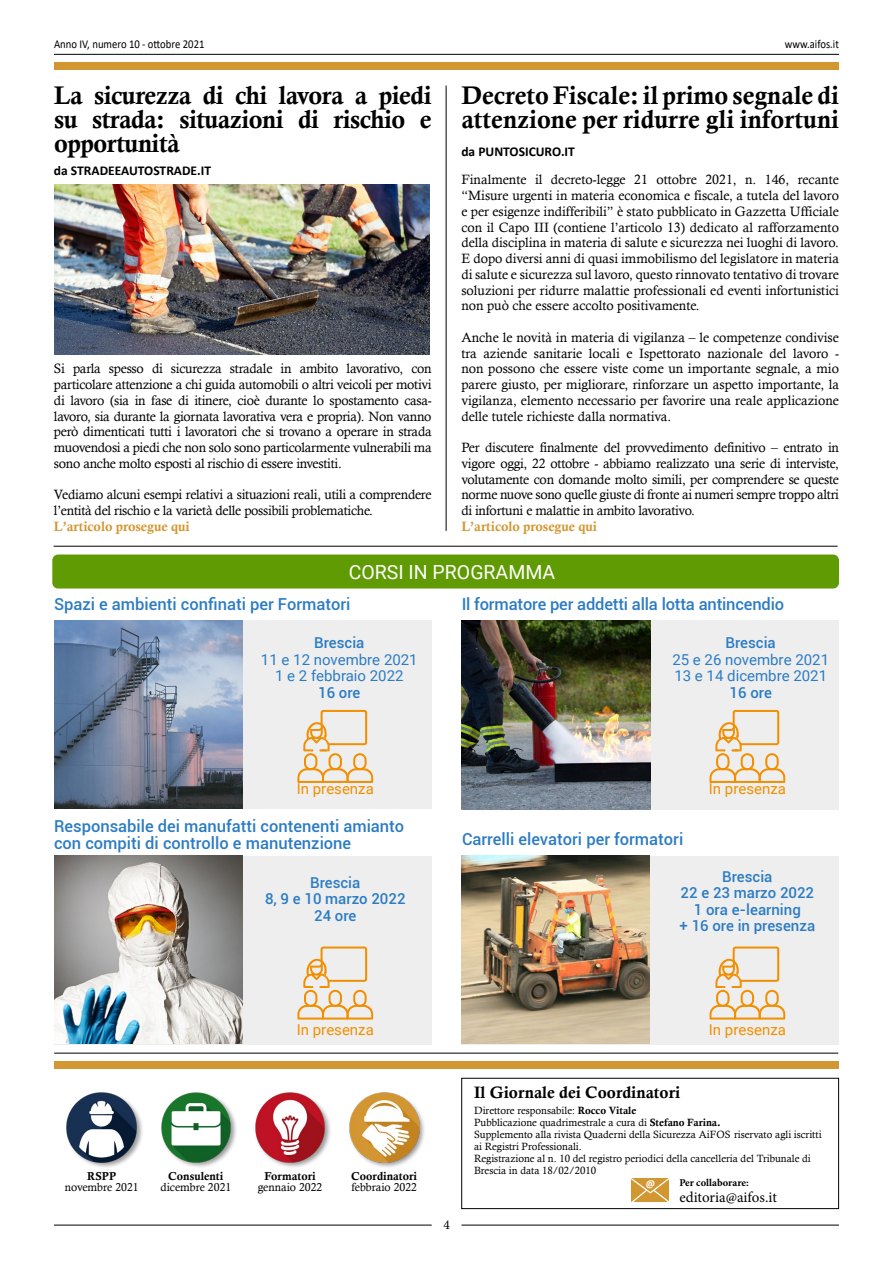
<style>
.page{position:relative;width:893px;height:1263px;background:#fff}
.page>*{position:absolute;margin:0;border:0;box-sizing:border-box;transform-origin:0 0}
.t1{font:25.5px/24px "Calis MT Bol";color:#000;text-align:justify}
.t2{font:19.5px "Roboto";color:#fff}
.t3{font:500 16.5px/16.5px "Roboto";color:#2c7cc4}
.t4{font:16.5px "Calis MT Bol";color:#000}
.t5{font:500 15px/16.5px "Roboto";color:#2c7cc4;text-align:center}
.t6{font:15px/16.5px "Roboto";color:#2c7cc4;text-align:center}
.t7{font:15px "Roboto";color:#f28f00}
.t8{font:15px "Minion Pro";letter-spacing:-.005em;color:#000}
.t9{font:13.5px/15.8px "Calisto";letter-spacing:-.02em;color:#000;text-align:justify}
.t10{font:13.5px "Calis MT Bol";letter-spacing:-.005em;color:#d39732}
.t11{font:700 13.5px "Calibri";color:#000}
.t12{font:13.5px "Minion Pro";color:#000}
.t13{font:12px "Calibri";color:#000;scale:.89 1}
.t14{font:11.4px "Calisto";color:#000}
.t15{font:11.4px "Calis MT Bol";color:#000}
.t16{font:10.5px/12px "Calisto";color:#000}
.t17{font:700 10.5px "Minion Pro";letter-spacing:-.005em;color:#000}
.t18{font:700 10.5px "Calibri";color:#fff}
.s1{font-family:"Calis MT Bol"}
</style>
<div class="page">
<hr style="left:461px;top:1225px;width:378px;height:1px;background:#000">
<hr style="left:54px;top:54px;width:785px;height:1px;background:#000">
<hr style="left:54px;top:1225px;width:378px;height:1px;background:#000">
<div style="left:66px;top:1091px;width:78px;height:79px;background:#000;opacity:.4"></div>
<img style="left:67px;top:1093px;width:70px;height:69px">
<div style="left:160px;top:1091px;width:78px;height:78px;background:#000;opacity:.4"></div>
<img style="left:161px;top:1092px;width:70px;height:70px">
<div style="left:254px;top:1091px;width:78px;height:78px;background:#000;opacity:.4"></div>
<img style="left:255px;top:1093px;width:70px;height:69px">
<div style="left:461px;top:1078px;width:378px;height:131px;border:1px solid #000"></div>
<div style="left:54px;top:1062px;width:785px;height:7px;background:#d39732"></div>
<svg style="left:631px;top:1178px;width:38px;height:24px"></svg>
<div style="left:54px;top:63px;width:785px;height:7px;background:#d39732"></div>
<div style="left:348px;top:1091px;width:78px;height:78px;background:#000;opacity:.4"></div>
<img style="left:349px;top:1093px;width:70px;height:69px">
<div style="left:462px;top:620px;width:377px;height:190px;background:#eee"></div>
<img style="left:462px;top:620px;width:189px;height:189px">
<div style="left:461px;top:856px;width:378px;height:188px;background:#eee"></div>
<div style="left:54px;top:620px;width:378px;height:189px;background:#eee"></div>
<div style="left:54px;top:856px;width:378px;height:188px;background:#eee"></div>
<img style="left:461px;top:856px;width:189px;height:188px">
<img style="left:54px;top:620px;width:189px;height:188px">
<img style="left:54px;top:856px;width:189px;height:188px">
<div style="left:52px;top:554px;width:787px;height:34px;background:#609b03;border-radius:6px"></div>
<hr style="left:446px;top:86px;width:1px;height:445px;background:#000">
<hr style="left:54px;top:546px;width:784px;height:1px;background:#000">
<hr style="left:54px;top:1053px;width:784px;height:1px;background:#000">
<svg style="left:709px;top:710px;width:76px;height:73px"></svg>
<svg style="left:297px;top:710px;width:76px;height:73px"></svg>
<svg style="left:709px;top:946px;width:76px;height:73px"></svg>
<svg style="left:297px;top:946px;width:76px;height:73px"></svg>
<img style="left:54px;top:184px;width:376px;height:170px">
<p class="t13" style="left:54px;top:36px;width:171px">Anno IV, numero 10 - ottobre 2021</p>
<p class="t13" style="left:785px;top:36px;width:62px">www.aifos.it</p>
<h1 class="t1" style="left:54px;top:83px;width:379px">La sicurezza di chi lavora a piedi su strada: situazioni di rischio e opportunità</h1>
<h1 class="t1" style="left:461px;top:83px;width:379px">Decreto Fiscale: il primo segnale di attenzione per ridurre gli infortuni</h1>
<p class="t11" style="left:461px;top:142px;width:115px">da PUNTOSICURO.IT</p>
<p class="t11" style="left:54px;top:161px;width:159px">da STRADEEAUTOSTRADE.IT</p>
<p class="t9" style="left:54px;top:361px;width:379px">Si parla spesso di sicurezza stradale in ambito lavorativo, con particolare attenzione a chi guida automobili o altri veicoli per motivi di lavoro (sia in fase di itinere, cioè durante lo spostamento casa&shy;lavoro, sia durante la giornata lavorativa vera e propria). Non vanno però dimenticati tutti i lavoratori che si trovano a operare in strada muovendosi a piedi che non solo sono particolarmente vulnerabili ma sono anche molto esposti al rischio di essere investiti.</p>
<p class="t9" style="left:54px;top:487px;width:379px">Vediamo alcuni esempi relativi a situazioni reali, utili a comprendere l’entità del rischio e la varietà delle possibili problematiche.</p>
<p class="t10" style="left:54px;top:518px;width:137px">L’articolo prosegue qui</p>
<p class="t9" style="left:461px;top:172px;width:379px">Finalmente il decreto-legge 21 ottobre 2021, n. 146, recante “Misure urgenti in materia economica e fiscale, a tutela del lavoro e per esigenze indifferibili” è stato pubblicato in Gazzetta Ufficiale con il Capo III (contiene l’articolo 13) dedicato al rafforzamento della disciplina in materia di salute e sicurezza nei luoghi di lavoro.<br>E dopo diversi anni di quasi immobilismo del legislatore in materia di salute e sicurezza sul lavoro, questo rinnovato tentativo di trovare soluzioni per ridurre malattie professionali ed eventi infortunistici non può che essere accolto positivamente.</p>
<p class="t9" style="left:461px;top:329px;width:379px">Anche le novità in materia di vigilanza – le competenze condivise tra aziende sanitarie locali e Ispettorato nazionale del lavoro - non possono che essere viste come un importante segnale, a mio parere giusto, per migliorare, rinforzare un aspetto importante, la vigilanza, elemento necessario per favorire una reale applicazione delle tutele richieste dalla normativa.</p>
<p class="t9" style="left:461px;top:439px;width:379px">Per discutere finalmente del provvedimento definitivo – entrato in vigore oggi, 22 ottobre - abbiamo realizzato una serie di interviste, volutamente con domande molto simili, per comprendere se queste norme nuove sono quelle giuste di fronte ai numeri sempre troppo altri di infortuni e malattie in ambito lavorativo.</p>
<p class="t10" style="left:461px;top:519px;width:137px">L’articolo prosegue qui</p>
<h2 class="t2" style="left:349px;top:558px;width:208px">CORSI IN PROGRAMMA</h2>
<p class="t3" style="left:54px;top:595px;width:298px">Spazi e ambienti confinati per Formatori</p>
<p class="t5" style="left:314px;top:634px;width:52px">Brescia</p>
<p class="t6" style="left:261px;top:650px;width:158px">11 e 12 novembre 2021<br>1 e 2 febbraio 2022</p>
<p class="t5" style="left:318px;top:683px;width:44px">16 ore</p>
<p class="t3" style="left:462px;top:595px;width:324px">Il formatore per addetti alla lotta antincendio</p>
<p class="t5" style="left:726px;top:634px;width:52px">Brescia</p>
<p class="t6" style="left:672px;top:650px;width:158px;text-align:left">25 e 26 novembre 2021<br>13 e 14 dicembre 2021</p>
<p class="t5" style="left:730px;top:683px;width:44px">16 ore</p>
<p class="t7" style="left:297px;top:778px;width:79px">In presenza</p>
<p class="t7" style="left:709px;top:778px;width:79px">In presenza</p>
<p class="t3" style="left:54px;top:817px;width:352px">Responsabile dei manufatti contenenti amianto con compiti di controllo e manutenzione</p>
<p class="t5" style="left:265px;top:873px;width:142px">Brescia<br>8, 9 e 10 marzo 2022<br>24 ore</p>
<p class="t3" style="left:462px;top:830px;width:223px">Carrelli elevatori per formatori</p>
<p class="t5" style="left:680px;top:867px;width:137px">Brescia<br>22 e 23 marzo 2022<br>1 ora e-learning<br>+ 16 ore in presenza</p>
<p class="t7" style="left:297px;top:1019px;width:79px">In presenza</p>
<p class="t7" style="left:709px;top:1019px;width:79px">In presenza</p>
<p class="t15" style="left:87px;top:1169px;width:30px">RSPP</p>
<p class="t14" style="left:65px;top:1180px;width:76px">novembre 2021</p>
<p class="t15" style="left:168px;top:1169px;width:57px">Consulenti</p>
<p class="t14" style="left:160px;top:1180px;width:72px">dicembre 2021</p>
<p class="t15" style="left:264px;top:1169px;width:53px">Formatori</p>
<p class="t14" style="left:258px;top:1180px;width:66px">gennaio 2022</p>
<p class="t15" style="left:351px;top:1169px;width:67px">Coordinatori</p>
<p class="t14" style="left:351px;top:1180px;width:67px">febbraio 2022</p>
<p class="t12" style="left:443px;top:1216px;width:8px">4</p>
<p class="t4" style="left:474px;top:1083px;width:208px">Il Giornale dei Coordinatori</p>
<p class="t16" style="left:474px;top:1104px;width:349px">Direttore responsabile: <span class="s1">Rocco Vitale<br></span>Pubblicazione quadrimestrale a cura di <span class="s1">Stefano Farina.<br></span>Supplemento alla rivista Quaderni della Sicurezza AiFOS riservato agli iscritti ai Registri Professionali.<br>Registrazione al n. 10 del registro periodici della cancelleria del Tribunale di Brescia in data 18/02/2010</p>
<p class="t18" style="left:646px;top:1176px;width:11px">@</p>
<p class="t17" style="left:679px;top:1175px;width:71px">Per collaborare:</p>
<p class="t8" style="left:679px;top:1187px;width:99px">editoria@aifos.it</p>
</div>
